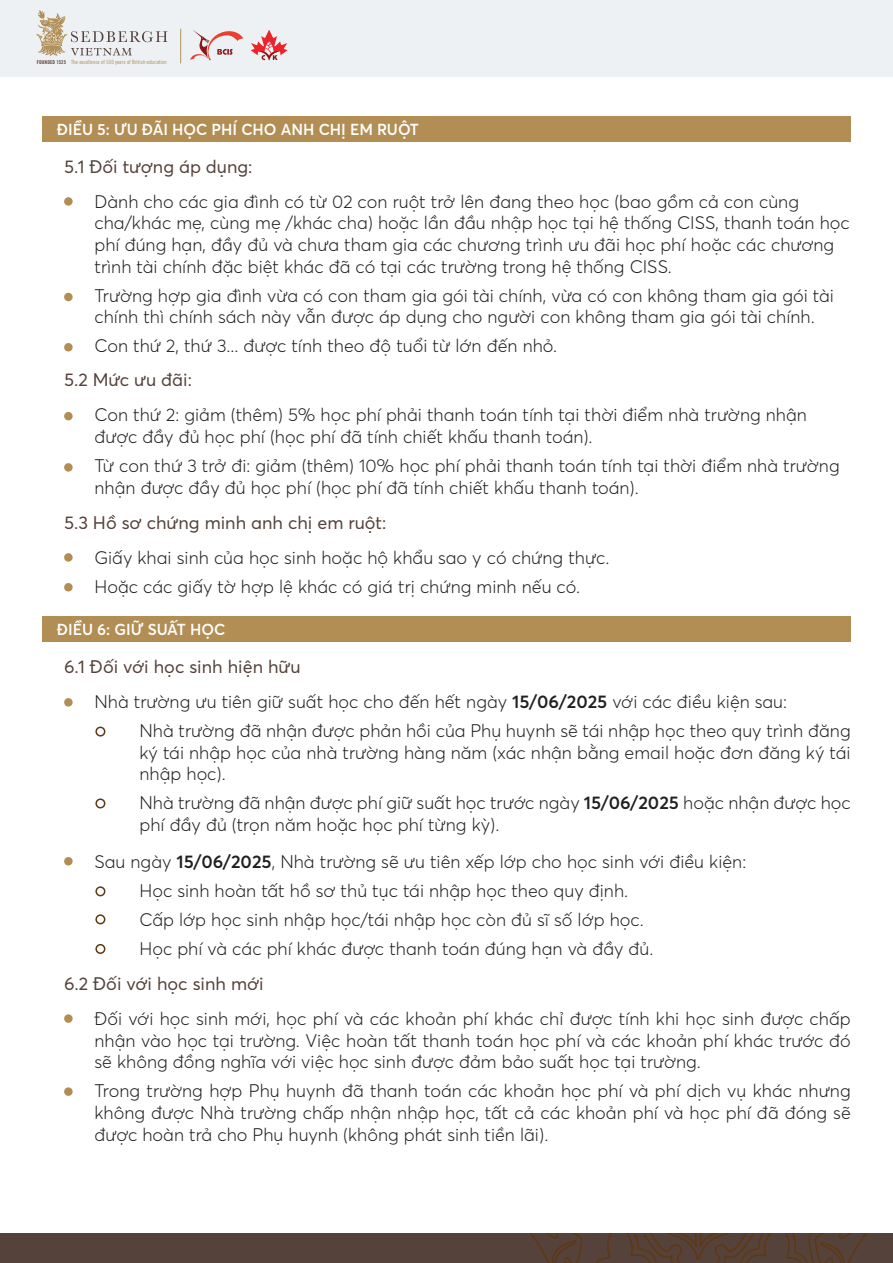
<style>
.page{position:relative;width:893px;height:1263px;background:#fff}
.page>*{position:absolute;margin:0;border:0;box-sizing:border-box;transform-origin:0 0}
.t1{font:300 18px/21.6px "Averta";color:#231f20}
.t2{font:18px "Averta";color:#55423a}
.t3{font:600 15.75px "Averta";color:#fff}
.t4{font:5.7px "SVN Trade Gothic Cn";color:#b18e55}
.s1{font-weight:700;font-size:5.25px;color:#55413b}
.s2{font-weight:600}
</style>
<div class="page">
<div style="left:64px;top:343px;width:9px;height:8px;background:#b28e55;border-radius:50%"></div>
<div style="left:64px;top:293px;width:9px;height:8px;background:#b28e55;border-radius:50%"></div>
<div style="left:64px;top:197px;width:9px;height:9px;background:#b28e55;border-radius:50%"></div>
<div style="left:64px;top:463px;width:9px;height:9px;background:#b28e55;border-radius:50%"></div>
<div style="left:64px;top:412px;width:9px;height:8px;background:#b28e55;border-radius:50%"></div>
<div style="left:64px;top:583px;width:9px;height:8px;background:#b28e55;border-radius:50%"></div>
<div style="left:64px;top:553px;width:9px;height:9px;background:#b28e55;border-radius:50%"></div>
<div style="left:42px;top:116px;width:809px;height:26px;background:#b28e55"></div>
<div style="left:95px;top:726px;width:10px;height:10px;border:2px solid #603711;border-radius:50%"></div>
<div style="left:95px;top:798px;width:10px;height:10px;border:2px solid #603711;border-radius:50%"></div>
<div style="left:64px;top:698px;width:9px;height:9px;background:#b28e55;border-radius:50%"></div>
<div style="left:42px;top:616px;width:809px;height:26px;background:#b28e55"></div>
<div style="left:95px;top:886px;width:10px;height:10px;border:2px solid #603711;border-radius:50%"></div>
<div style="left:95px;top:914px;width:10px;height:10px;border:2px solid #603711;border-radius:50%"></div>
<div style="left:95px;top:944px;width:10px;height:10px;border:2px solid #603711;border-radius:50%"></div>
<div style="left:64px;top:857px;width:9px;height:8px;background:#b28e55;border-radius:50%"></div>
<div style="left:64px;top:1087px;width:9px;height:9px;background:#b28e55;border-radius:50%"></div>
<div style="left:64px;top:1014px;width:9px;height:9px;background:#b28e55;border-radius:50%"></div>
<div style="left:0;top:1233px;width:893px;height:30px;background:#55423a"></div>
<svg style="left:529px;top:1233px;width:339px;height:30px"></svg>
<div style="left:0;top:0;width:893px;height:77px;background:#edf1f4"></div>
<svg style="left:36px;top:10px;width:132px;height:46px"></svg>
<hr style="left:180px;top:29px;width:1px;height:34px;background:#b18e55">
<svg style="left:190px;top:30px;width:53px;height:31px"></svg>
<svg style="left:251px;top:30px;width:37px;height:31px"></svg>
<p class="t4" style="left:37px;top:58px;width:131px"><span class="s1">FOUNDED 1525</span> The excellence of 500 years of British education</p>
<p class="t3" style="left:57px;top:119px;width:364px">ĐIỀU 5: ƯU ĐÃI HỌC PHÍ CHO ANH CHỊ EM RUỘT</p>
<p class="t2" style="left:64px;top:155px;width:190px">5.1 Đối tượng áp dụng:</p>
<p class="t1" style="left:95px;top:191px;width:757px">Dành cho các gia đình có từ 02 con ruột trở lên đang theo học (bao gồm cả con cùng cha/khác mẹ, cùng mẹ /khác cha) hoặc lần đầu nhập học tại hệ thống CISS, thanh toán học phí đúng hạn, đầy đủ và chưa tham gia các chương trình ưu đãi học phí hoặc các chương trình tài chính đặc biệt khác đã có tại các trường trong hệ thống CISS.</p>
<p class="t1" style="left:95px;top:284px;width:741px">Trường hợp gia đình vừa có con tham gia gói tài chính, vừa có con không tham gia gói tài chính thì chính sách này vẫn được áp dụng cho người con không tham gia gói tài chính.</p>
<p class="t1" style="left:95px;top:335px;width:464px">Con thứ 2, thứ 3... được tính theo độ tuổi từ lớn đến nhỏ.</p>
<p class="t2" style="left:64px;top:369px;width:129px">5.2 Mức ưu đãi:</p>
<p class="t1" style="left:95px;top:404px;width:714px">Con thứ 2: giảm (thêm) 5% học phí phải thanh toán tính tại thời điểm nhà trường nhận được đầy đủ học phí (học phí đã tính chiết khấu thanh toán).</p>
<p class="t1" style="left:95px;top:455px;width:747px">Từ con thứ 3 trở đi: giảm (thêm) 10% học phí phải thanh toán tính tại thời điểm nhà trường nhận được đầy đủ học phí (học phí đã tính chiết khấu thanh toán).</p>
<p class="t2" style="left:64px;top:511px;width:324px">5.3 Hồ sơ chứng minh anh chị em ruột:</p>
<p class="t1" style="left:95px;top:543px;width:516px;line-height:29.1px">Giấy khai sinh của học sinh hoặc hộ khẩu sao y có chứng thực.<br>Hoặc các giấy tờ hợp lệ khác có giá trị chứng minh nếu có.</p>
<p class="t3" style="left:57px;top:619px;width:170px">ĐIỀU 6: GIỮ SUẤT HỌC</p>
<p class="t2" style="left:64px;top:655px;width:238px">6.1 Đối với học sinh hiện hữu</p>
<p class="t1" style="left:139px;top:687px;width:713px;line-height:29.1px;text-indent:-45px">Nhà trường ưu tiên giữ suất học cho đến hết ngày <span class="s2">15/06/2025</span> với các điều kiện sau:<br>Nhà trường đã nhận được phản hồi của Phụ huynh sẽ tái nhập học theo quy trình đăng</p>
<p class="t1" style="left:139px;top:741px;width:713px">ký tái nhập học của nhà trường hàng năm (xác nhận bằng email hoặc đơn đăng ký tái nhập học).</p>
<p class="t1" style="left:139px;top:792px;width:713px">Nhà trường đã nhận được phí giữ suất học trước ngày <span class="s2">15/06/2025</span> hoặc nhận được học phí đầy đủ (trọn năm hoặc học phí từng kỳ).</p>
<p class="t1" style="left:139px;top:847px;width:608px;line-height:29.1px;text-indent:-45px">Sau ngày <span class="s2">15/06/2025</span>, Nhà trường sẽ ưu tiên xếp lớp cho học sinh với điều kiện:<br>Học sinh hoàn tất hồ sơ thủ tục tái nhập học theo quy định.<br>Cấp lớp học sinh nhập học/tái nhập học còn đủ sĩ số lớp học.<br>Học phí và các phí khác được thanh toán đúng hạn và đầy đủ.</p>
<p class="t2" style="left:64px;top:972px;width:201px">6.2 Đối với học sinh mới</p>
<p class="t1" style="left:95px;top:1008px;width:758px;text-align:justify">Đối với học sinh mới, học phí và các khoản phí khác chỉ được tính khi học sinh được chấp nhận vào học tại trường. Việc hoàn tất thanh toán học phí và các khoản phí khác trước đó sẽ không đồng nghĩa với việc học sinh được đảm bảo suất học tại trường.</p>
<p class="t1" style="left:95px;top:1080px;width:758px;text-align:justify">Trong trường hợp Phụ huynh đã thanh toán các khoản học phí và phí dịch vụ khác nhưng không được Nhà trường chấp nhận nhập học, tất cả các khoản phí và học phí đã đóng sẽ được hoàn trả cho Phụ huynh (không phát sinh tiền lãi).</p>
</div>
